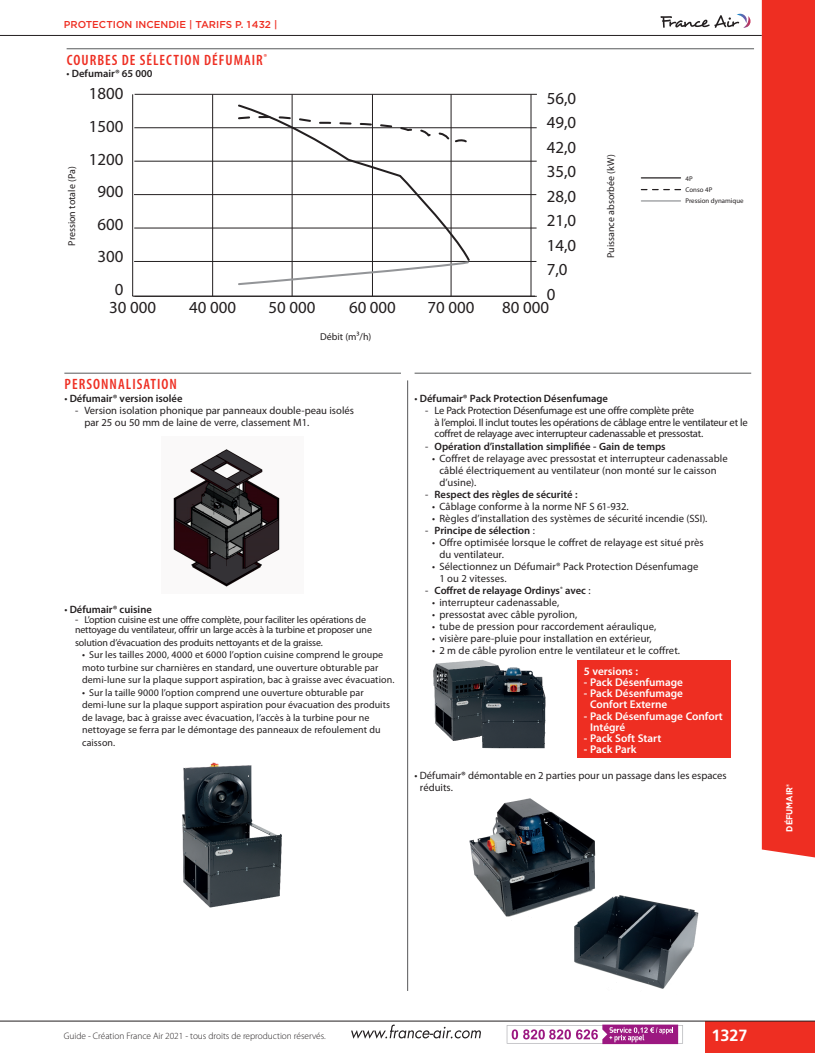
<style>
.page{position:relative;width:815px;height:1053px;background:#fff}
.page>*{position:absolute;margin:0;border:0;box-sizing:border-box;transform-origin:0 0}
.t1{font:16.88px/24.5px "Myriad Pro";color:#231f20}
.t2{font:700 16.25px "Frutiger LT Std";color:#fff}
.t3{font:600 condensed 15px "Myriad Pro";letter-spacing:.07em;color:#ee2e22}
.t4{font:600 11.25px/11.2px "Myriad Pro";color:#fff}
.t5{font:10.62px/11.9px "Myriad Pro";color:#231f20}
.t6{font:600 10.62px "Myriad Pro";color:#231f20}
.t7{font:10.62px/11.9px "Myriad Pro";letter-spacing:-.025em;color:#231f20}
.t8{font:10px/12.5px "Myriad Pro";letter-spacing:.005em;color:#231f20}
.t9{font:10px/10px "Myriad Pro";letter-spacing:-.015em;color:#231f20}
.t10{font:500 10px "Gotham";color:#ee2e22}
.t11{font:300 9.38px "Myriad Pro";letter-spacing:-.005em;color:#231f20}
.t12{font:700 8.75px "Gotham";color:#fff;scale:.92 1}
.t13{font:6.88px/11px "Myriad Pro";color:#231f20}
.s1{font-weight:400;font-size:10.75px}
.s2{font-size:10.62px}
.s3{font-weight:400}
.s4{font-size:10.75px}
.s5{font-weight:600}
</style>
<div class="page">
<svg style="left:351px;top:1024px;width:130px;height:14px"></svg>
<svg style="left:507px;top:1024px;width:176px;height:19px"></svg>
<hr style="left:0;top:35px;width:762px;height:1px;background:#231f20">
<div style="left:705px;top:1020px;width:110px;height:32px;background:#ee2e22"></div>
<hr style="left:0;top:1020px;width:815px;height:1px;background:#231f20">
<div style="left:762px;top:0;width:53px;height:858px;background:#ee2e22"></div>
<svg style="left:660px;top:14px;width:91px;height:14px"></svg>
<hr style="left:67px;top:49px;width:687px;height:1px;background:#57595a">
<hr style="left:415px;top:373px;width:336px;height:1px;background:#57595a">
<hr style="left:133px;top:296px;width:402px;height:1px;background:#231f20">
<hr style="left:132px;top:94px;width:1px;height:202px;background:#231f20">
<hr style="left:372px;top:94px;width:1px;height:202px;background:#231f20">
<hr style="left:292px;top:94px;width:1px;height:202px;background:#231f20">
<hr style="left:212px;top:94px;width:1px;height:202px;background:#231f20">
<hr style="left:451px;top:94px;width:1px;height:202px;background:#231f20">
<hr style="left:531px;top:94px;width:1px;height:202px;background:#231f20">
<hr style="left:134px;top:194px;width:402px;height:1px;background:#231f20">
<hr style="left:134px;top:161px;width:403px;height:1px;background:#231f20">
<hr style="left:134px;top:127px;width:403px;height:1px;background:#231f20">
<hr style="left:134px;top:228px;width:403px;height:1px;background:#231f20">
<hr style="left:134px;top:261px;width:402px;height:1px;background:#231f20">
<hr style="left:134px;top:296px;width:403px;height:1px;background:#231f20">
<hr style="left:135px;top:94px;width:402px;height:1px;background:#231f20">
<svg style="left:237px;top:103px;width:234px;height:157px"></svg>
<svg style="left:238px;top:260px;width:232px;height:26px"></svg>
<svg style="left:237px;top:113px;width:234px;height:33px"></svg>
<hr style="left:641px;top:177px;width:40px;height:1px;background:#231f20">
<svg style="left:641px;top:189px;width:40px;height:1px"></svg>
<hr style="left:641px;top:200px;width:40px;height:1px;background:#939598">
<hr style="left:64px;top:373px;width:337px;height:1px;background:#57595a">
<img style="left:173px;top:449px;width:107px;height:138px">
<div style="left:577px;top:660px;width:154px;height:98px;background:#ee2e22"></div>
<img style="left:433px;top:660px;width:66px;height:81px">
<img style="left:504px;top:667px;width:42px;height:41px">
<img style="left:482px;top:708px;width:64px;height:41px">
<img style="left:481px;top:666px;width:23px;height:75px">
<img style="left:182px;top:762px;width:100px;height:146px">
<hr style="left:407px;top:380px;width:1px;height:610px;background:#57585a">
<img style="left:469px;top:798px;width:127px;height:119px">
<img style="left:559px;top:891px;width:140px;height:98px">
<p class="t10" style="left:64px;top:18px;width:215px">PROTECTION INCENDIE | TARIFS P. 1 432 |</p>
<h3 class="t3" style="left:67px;top:52px;width:202px">COURBES DE SÉLECTION DÉFUMAIR<sup>®</sup></h3>
<p class="t6" style="left:67px;top:68px;width:87px"><span class="s1">•</span> Defumair® 65 000</p>
<p class="t8" style="left:66px;top:246px;width:81px;rotate:-90deg">Pression totale (Pa)</p>
<h1 class="t1" style="left:89px;top:77px;width:36px;line-height:32.6px;text-align:right">1800<br>1500<br>1200<br>900<br>600<br>300<br>0</h1>
<h1 class="t1" style="left:547px;top:86px;width:31px">56,0<br>49,0<br>42,0<br>35,0<br>28,0<br>21,0<br>14,0<br>7,0<br>0</h1>
<h1 class="t1" style="left:109px;top:295px;width:48px">30 000</h1>
<h1 class="t1" style="left:189px;top:295px;width:48px">40 000</h1>
<h1 class="t1" style="left:269px;top:295px;width:48px">50 000</h1>
<h1 class="t1" style="left:349px;top:295px;width:48px">60 000</h1>
<h1 class="t1" style="left:428px;top:295px;width:48px">70 000</h1>
<h1 class="t1" style="left:502px;top:295px;width:48px">80 000</h1>
<p class="t8" style="left:320px;top:330px;width:53px">Débit (m³/h)</p>
<p class="t8" style="left:605px;top:258px;width:105px;rotate:-90deg">Puissance absorbée (kW)</p>
<p class="t13" style="left:686px;top:173px;width:60px">4P<br>Conso 4P<br>Pression dynamique</p>
<h3 class="t3" style="left:65px;top:376px;width:114px">PERSONNALISATION</h3>
<p class="t6" style="left:64px;top:392px;width:120px"><span class="s1">•</span> Défumair® version isolée</p>
<p class="t5" style="left:84px;top:404px;width:271px;text-indent:-9px">- Version isolation phonique par panneaux double-peau isolés par 25 ou 50 mm de laine de verre, classement M1.</p>
<p class="t6" style="left:64px;top:603px;width:89px"><span class="s1">•</span> Défumair® cuisine</p>
<p class="t9" style="left:75px;top:615px;width:299px"><span class="s2">-</span> L’option cuisine est une offre complète, pour faciliter les opérations de nettoyage du ventilateur, offrir un large accès à la turbine et proposer une</p>
<p class="t9" style="left:75px;top:637px;width:249px">solution d’évacuation des produits nettoyants et de la graisse.</p>
<p class="t8" style="left:82px;top:648px;width:314px"><span class="s2">•</span> Sur les tailles 2000, 4000 et 6000 l’option cuisine comprend le groupe moto turbine sur charnières en standard, une ouverture obturable par demi-lune sur la plaque support aspiration, bac à graisse avec évacuation.</p>
<p class="t8" style="left:82px;top:686px;width:310px"><span class="s2">•</span> Sur la taille 9000 l’option comprend une ouverture obturable par demi-lune sur la plaque support aspiration pour évacuation des produits de lavage, bac à graisse avec évacuation, l’accès à la turbine pour ne nettoyage se ferra par le démontage des panneaux de refoulement du caisson.</p>
<p class="t6" style="left:415px;top:392px;width:195px"><span class="s1">•</span> Défumair® Pack Protection Désenfumage</p>
<p class="t7" style="left:435px;top:404px;width:315px;text-indent:-9px">- Le Pack Protection Désenfumage est une offre complète prête<br>à l’emploi. Il inclut toutes les opérations de câblage entre le ventilateur et le coffret de relayage avec interrupteur cadenassable et pressostat.</p>
<p class="t6" style="left:425px;top:440px;width:242px"><span class="s3">-</span> Opération d’installation simplifiée - Gain de temps</p>
<p class="t5" style="left:439px;top:452px;width:290px;text-indent:-7px">• Coffret de relayage avec pressostat et interrupteur cadenassable câblé électriquement au ventilateur (non monté sur le caisson d’usine).</p>
<p class="t6" style="left:425px;top:488px;width:154px"><span class="s3">-</span> Respect des règles de sécurité :</p>
<p class="t5" style="left:432px;top:500px;width:198px">• Câblage conforme à la norme NF S 61-932.</p>
<p class="t5" style="left:432px;top:512px;width:277px">• Règles d’installation des systèmes de sécurité incendie (SSI).</p>
<p class="t6" style="left:425px;top:525px;width:111px"><span class="s3">-</span> Principe de sélection <span class="s3">:</span></p>
<p class="t5" style="left:439px;top:537px;width:266px;text-indent:-7px">• Offre optimisée lorsque le coffret de relayage est situé près du ventilateur.</p>
<p class="t5" style="left:439px;top:560px;width:261px;text-indent:-7px">• Sélectionnez un Défumair® Pack Protection Désenfumage<br>1 ou 2 vitesses.</p>
<p class="t6" style="left:425px;top:585px;width:167px"><span class="s3">-</span> Coffret de relayage Ordinys<sup>®</sup> avec <span class="s3">:</span></p>
<p class="t5" style="left:432px;top:597px;width:129px">• interrupteur cadenassable,</p>
<p class="t5" style="left:432px;top:609px;width:146px">• pressostat avec câble pyrolion,</p>
<p class="t5" style="left:432px;top:620px;width:225px">• tube de pression pour raccordement aéraulique,</p>
<p class="t5" style="left:432px;top:632px;width:221px">• visière pare-pluie pour installation en extérieur,</p>
<p class="t5" style="left:432px;top:644px;width:249px">• 2 m de câble pyrolion entre le ventilateur et le coffret.</p>
<p class="t4" style="left:584px;top:665px;width:56px">5 versions :</p>
<p class="t4" style="left:584px;top:676px;width:101px">- Pack Désenfumage</p>
<p class="t4" style="left:590px;top:687px;width:95px;text-indent:-6px">- Pack Désenfumage<br>Confort Externe</p>
<p class="t4" style="left:590px;top:710px;width:134px;text-indent:-6px">- Pack Désenfumage Confort<br>Intégré</p>
<p class="t4" style="left:584px;top:732px;width:79px">- Pack Soft Start</p>
<p class="t4" style="left:584px;top:744px;width:54px">- Pack Park</p>
<p class="t5" style="left:420px;top:769px;width:308px;text-indent:-5px"><span class="s4">•</span> Défumair<span class="s5">®</span> démontable en 2 parties pour un passage dans les espaces réduits.</p>
<p class="t12" style="left:784px;top:831px;width:54px;rotate:-90deg">DÉFUMAIR®</p>
<p class="t11" style="left:64px;top:1030px;width:263px">Guide - Création France Air 2021 - tous droits de reproduction réservés.</p>
<h2 class="t2" style="left:711px;top:1026px;width:38px">1327</h2>
</div>
